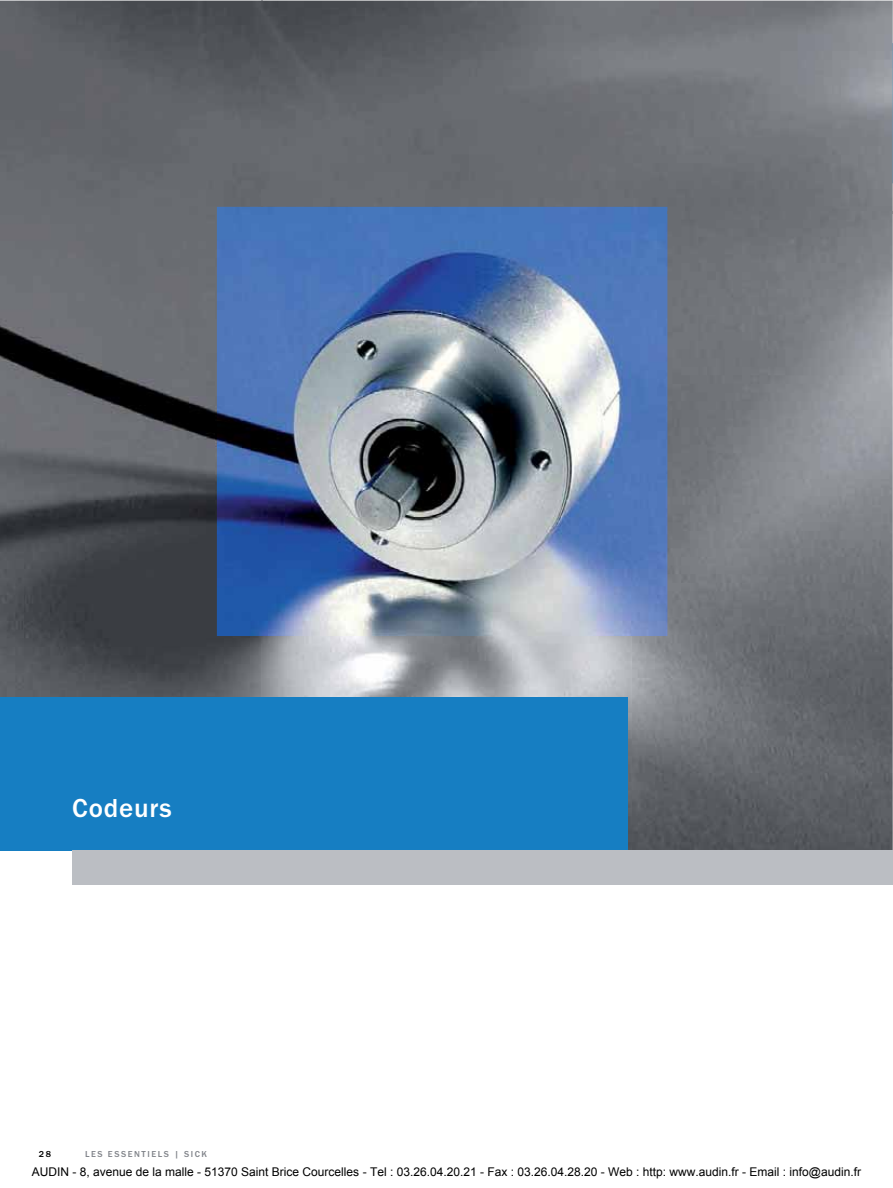
<style>
.page{position:relative;width:893px;height:1188px;background:#fff}
.page>*{position:absolute;margin:0;border:0;box-sizing:border-box;transform-origin:0 0}
.t1{font:500 27px "SICK Franklin";letter-spacing:.03em;color:#fff}
.t2{font:12px "Arial";color:#000}
.t3{font:500 9px "SICK Franklin";letter-spacing:.17em;color:#81848a}
.t4{font:500 9px "SICK Franklin";color:#000}
</style>
<div class="page">
<img style="left:263px;top:213px;width:367px;height:422px">
<img style="left:0;top:1px;width:263px;height:697px">
<img style="left:261px;top:1px;width:632px;height:212px">
<img style="left:630px;top:212px;width:263px;height:639px">
<img style="left:261px;top:635px;width:370px;height:216px">
<div style="left:0;top:698px;width:627px;height:153px;background:#167ec2"></div>
<div style="left:72px;top:851px;width:821px;height:34px;background:#bbbec3"></div>
<h1 class="t1" style="left:72px;top:799px;width:101px">Codeurs</h1>
<p class="t4" style="left:39px;top:1151px;width:14px">28</p>
<p class="t3" style="left:85px;top:1151px;width:124px">LES ESSENTIELS | SICK</p>
<p class="t2" style="left:32px;top:1164px;width:831px">AUDIN - 8, avenue de la malle - 51370 Saint Brice Courcelles - Tel : 03.26.04.20.21 - Fax : 03.26.04.28.20 - Web : http: www.audin.fr - Email : info@audin.fr</p>
</div>
